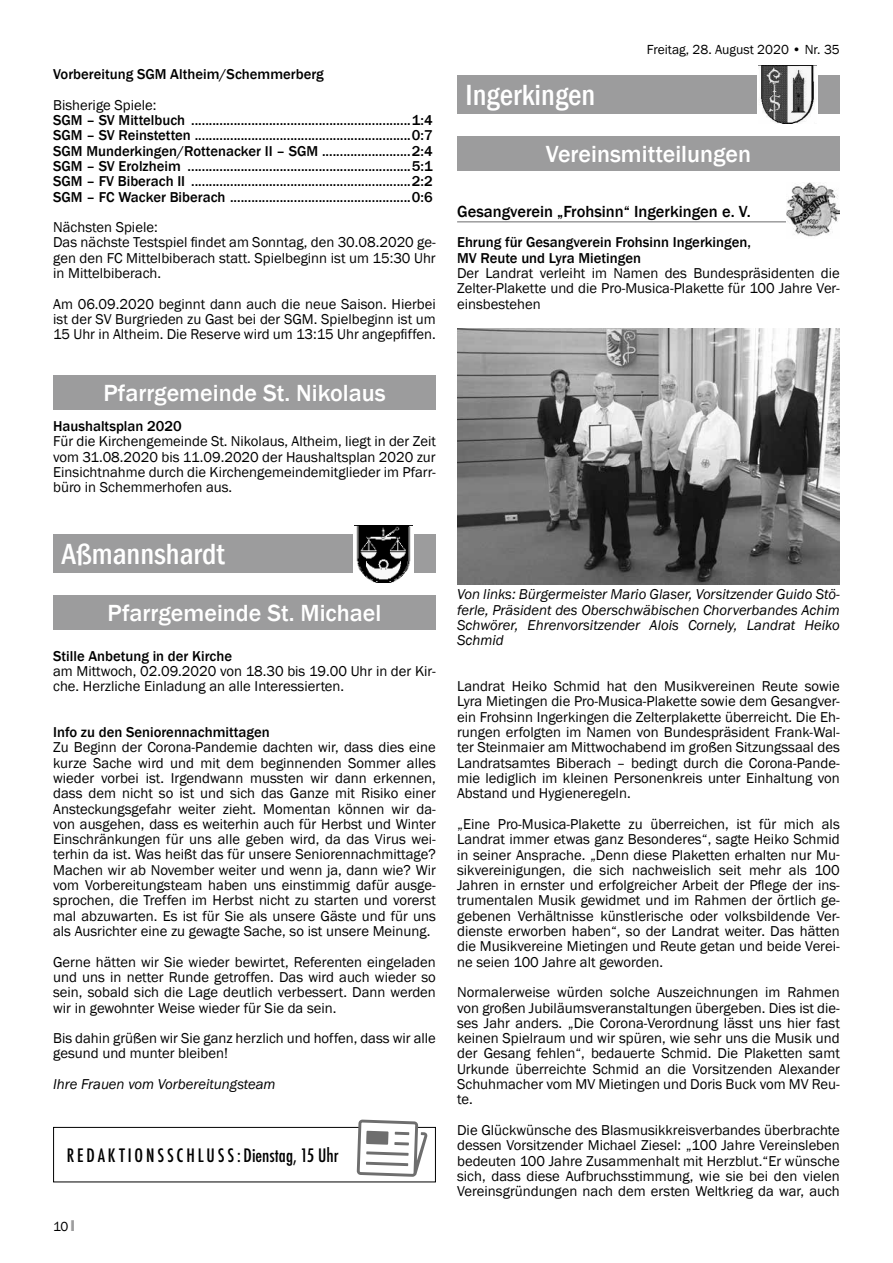
<style>
.page{position:relative;width:893px;height:1263px;background:#fff}
.page>*{position:absolute;margin:0;border:0;box-sizing:border-box;transform-origin:0 0}
.t1{font:500 condensed 30px "Franklin Gothic";color:#fff}
.t2{font:500 24px "Franklin Gothic";color:#fff}
.t3{font:500 condensed 18px "Futura";letter-spacing:.16em;color:#000}
.t4{font:500 16.5px "Franklin Gothic";color:#000}
.t5{font:14.7px/15.3px "Franklin Gothic";color:#000;text-align:justify}
.t6{font:500 14.7px/15.3px "Franklin Gothic";color:#000;text-align:justify}
.t7{font:italic 14.7px/15.3px "Franklin Gothic";color:#000;text-align:justify}
.t8{font:13.5px "Franklin Gothic";color:#000}
.s1{font-family:"Impact";color:#9c9c9d}
</style>
<div class="page">
<div style="left:53px;top:376px;width:383px;height:34px;background:#9c9c9d"></div>
<div style="left:53px;top:534px;width:383px;height:39px;background:#9c9c9d"></div>
<div style="left:354px;top:521px;width:60px;height:63px;background:#fff"></div>
<img style="left:355px;top:525px;width:57px;height:57px">
<div style="left:53px;top:596px;width:383px;height:34px;background:#9c9c9d"></div>
<hr style="left:457px;top:221px;width:383px;height:2px;background:#9c9c9d">
<div style="left:457px;top:75px;width:383px;height:39px;background:#9c9c9d"></div>
<div style="left:757px;top:62px;width:61px;height:63px;background:linear-gradient(to right,#fff,#fff)"></div>
<img style="left:759px;top:66px;width:57px;height:57px">
<div style="left:457px;top:137px;width:383px;height:34px;background:#9c9c9d"></div>
<img style="left:787px;top:183px;width:53px;height:54px">
<img style="left:457px;top:329px;width:383px;height:255px">
<div style="left:53px;top:1127px;width:383px;height:55px;border:1px solid #000"></div>
<svg style="left:357px;top:1119px;width:70px;height:58px"></svg>
<p class="t6" style="left:53px;top:67px;width:272px">Vorbereitung SGM Altheim/Schemmerberg</p>
<p class="t5" style="left:53px;top:97px;width:105px">Bisherige Spiele:</p>
<p class="t6" style="left:53px;top:113px;width:381px">SGM – SV Mittelbuch ..............................................................1:4<br>SGM – SV Reinstetten .............................................................0:7<br>SGM Munderkingen/Rottenacker II – SGM .........................2:4<br>SGM – SV Erolzheim ...............................................................5:1<br>SGM – FV Biberach II ..............................................................2:2<br>SGM – FC Wacker Biberach ...................................................0:6</p>
<p class="t5" style="left:53px;top:220px;width:384px;text-align:left">Nächsten Spiele:<br>Das nächste Testspiel findet am Sonntag, den 30.08.2020 ge&shy;gen den FC Mittelbiberach statt. Spielbeginn ist um 15:30 Uhr in Mittelbiberach.</p>
<p class="t5" style="left:53px;top:296px;width:384px">Am 06.09.2020 beginnt dann auch die neue Saison. Hierbei ist der SV Burgrieden zu Gast bei der SGM. Spielbeginn ist um 15 Uhr in Altheim. Die Reserve wird um 13:15 Uhr angepfiffen.</p>
<h2 class="t2" style="left:103px;top:378px;width:284px">Pfarrgemeinde St. Nikolaus</h2>
<p class="t6" style="left:53px;top:419px;width:130px">Haushaltsplan 2020</p>
<p class="t5" style="left:53px;top:434px;width:384px">Für die Kirchengemeinde St. Nikolaus, Altheim, liegt in der Zeit vom 31.08.2020 bis 11.09.2020 der Haushaltsplan 2020 zur Einsichtnahme durch die Kirchengemeindemitglieder im Pfarr&shy;büro in Schemmerhofen aus.</p>
<h1 class="t1" style="left:62px;top:534px;width:164px">Aßmannshardt</h1>
<h2 class="t2" style="left:108px;top:598px;width:275px">Pfarrgemeinde St. Michael</h2>
<p class="t6" style="left:53px;top:648px;width:180px">Stille Anbetung in der Kirche</p>
<p class="t5" style="left:53px;top:664px;width:384px">am Mittwoch, 02.09.2020 von 18.30 bis 19.00 Uhr in der Kir&shy;che. Herzliche Einladung an alle Interessierten.</p>
<p class="t6" style="left:53px;top:725px;width:218px">Info zu den Seniorennachmittagen</p>
<p class="t5" style="left:53px;top:740px;width:384px">Zu Beginn der Corona-Pandemie dachten wir, dass dies eine kurze Sache wird und mit dem beginnenden Sommer alles wieder vorbei ist. Irgendwann mussten wir dann erkennen, dass dem nicht so ist und sich das Ganze mit Risiko einer Ansteckungsgefahr weiter zieht. Momentan können wir da&shy;von ausgehen, dass es weiterhin auch für Herbst und Winter Einschränkungen für uns alle geben wird, da das Virus wei&shy;terhin da ist. Was heißt das für unsere Seniorennachmittage?<br>Machen wir ab November weiter und wenn ja, dann wie? Wir vom Vorbereitungsteam haben uns einstimmig dafür ausge&shy;sprochen, die Treffen im Herbst nicht zu starten und vorerst mal abzuwarten. Es ist für Sie als unsere Gäste und für uns als Ausrichter eine zu gewagte Sache, so ist unsere Meinung.</p>
<p class="t5" style="left:53px;top:954px;width:384px">Gerne hätten wir Sie wieder bewirtet, Referenten eingeladen und uns in netter Runde getroffen. Das wird auch wieder so sein, sobald sich die Lage deutlich verbessert. Dann werden wir in gewohnter Weise wieder für Sie da sein.</p>
<p class="t5" style="left:53px;top:1031px;width:384px">Bis dahin grüßen wir Sie ganz herzlich und hoffen, dass wir alle gesund und munter bleiben!</p>
<p class="t7" style="left:53px;top:1077px;width:224px">Ihre Frauen vom Vorbereitungsteam</p>
<p class="t3" style="left:67px;top:1144px;width:273px">REDAKTIONSSCHLUSS:Dienstag, 15 Uhr</p>
<p class="t8" style="left:53px;top:1218px;width:23px">10 <span class="s1">I</span></p>
<p class="t8" style="left:647px;top:41px;width:194px">Freitag, 28. August 2020 • Nr. 35</p>
<h1 class="t1" style="left:466px;top:75px;width:131px">Ingerkingen</h1>
<h2 class="t2" style="left:546px;top:139px;width:207px">Vereinsmitteilungen</h2>
<p class="t4" style="left:457px;top:201px;width:295px">Gesangverein „Frohsinn“ Ingerkingen e. V.</p>
<p class="t6" style="left:457px;top:235px;width:295px">Ehrung für Gesangverein Frohsinn Ingerkingen,<br>MV Reute und Lyra Mietingen</p>
<p class="t5" style="left:457px;top:266px;width:384px">Der Landrat verleiht im Namen des Bundespräsidenten die Zelter-Plakette und die Pro-Musica-Plakette für 100 Jahre Ver&shy;einsbestehen</p>
<p class="t7" style="left:457px;top:587px;width:384px">Von links: Bürgermeister Mario Glaser, Vorsitzender Guido Stö&shy;ferle, Präsident des Oberschwäbischen Chorverbandes Achim Schwörer, Ehrenvorsitzender Alois Cornely, Landrat Heiko Schmid</p>
<p class="t5" style="left:457px;top:679px;width:384px">Landrat Heiko Schmid hat den Musikvereinen Reute sowie Lyra Mietingen die Pro-Musica-Plakette sowie dem Gesangver&shy;ein Frohsinn Ingerkingen die Zelterplakette überreicht. Die Eh&shy;rungen erfolgten im Namen von Bundespräsident Frank-Wal&shy;ter Steinmaier am Mittwochabend im großen Sitzungssaal des Landratsamtes Biberach – bedingt durch die Corona-Pande&shy;mie lediglich im kleinen Personenkreis unter Einhaltung von Abstand und Hygieneregeln.</p>
<p class="t5" style="left:457px;top:817px;width:384px">„Eine Pro-Musica-Plakette zu überreichen, ist für mich als Landrat immer etwas ganz Besonderes“, sagte Heiko Schmid in seiner Ansprache. „Denn diese Plaketten erhalten nur Mu&shy;sikvereinigungen, die sich nachweislich seit mehr als 100<br>Jahren in ernster und erfolgreicher Arbeit der Pflege der ins&shy;trumentalen Musik gewidmet und im Rahmen der örtlich ge&shy;gebenen Verhältnisse künstlerische oder volksbildende Ver&shy;dienste erworben haben“, so der Landrat weiter. Das hätten die Musikvereine Mietingen und Reute getan und beide Verei&shy;ne seien 100 Jahre alt geworden.</p>
<p class="t5" style="left:457px;top:985px;width:384px">Normalerweise würden solche Auszeichnungen im Rahmen von großen Jubiläumsveranstaltungen übergeben. Dies ist die&shy;ses Jahr anders. „Die Corona-Verordnung lässt uns hier fast keinen Spielraum und wir spüren, wie sehr uns die Musik und der Gesang fehlen“, bedauerte Schmid. Die Plaketten samt Urkunde überreichte Schmid an die Vorsitzenden Alexander Schuhmacher vom MV Mietingen und Doris Buck vom MV Reu&shy;te.</p>
<p class="t5" style="left:457px;top:1123px;width:384px">Die Glückwünsche des Blasmusikkreisverbandes überbrachte dessen Vorsitzender Michael Ziesel: „100 Jahre Vereinsleben bedeuten 100 Jahre Zusammenhalt mit Herzblut.“Er wünsche sich, dass diese Aufbruchsstimmung, wie sie bei den vielen Vereinsgründungen nach dem ersten Weltkrieg da war, auch</p>
</div>
